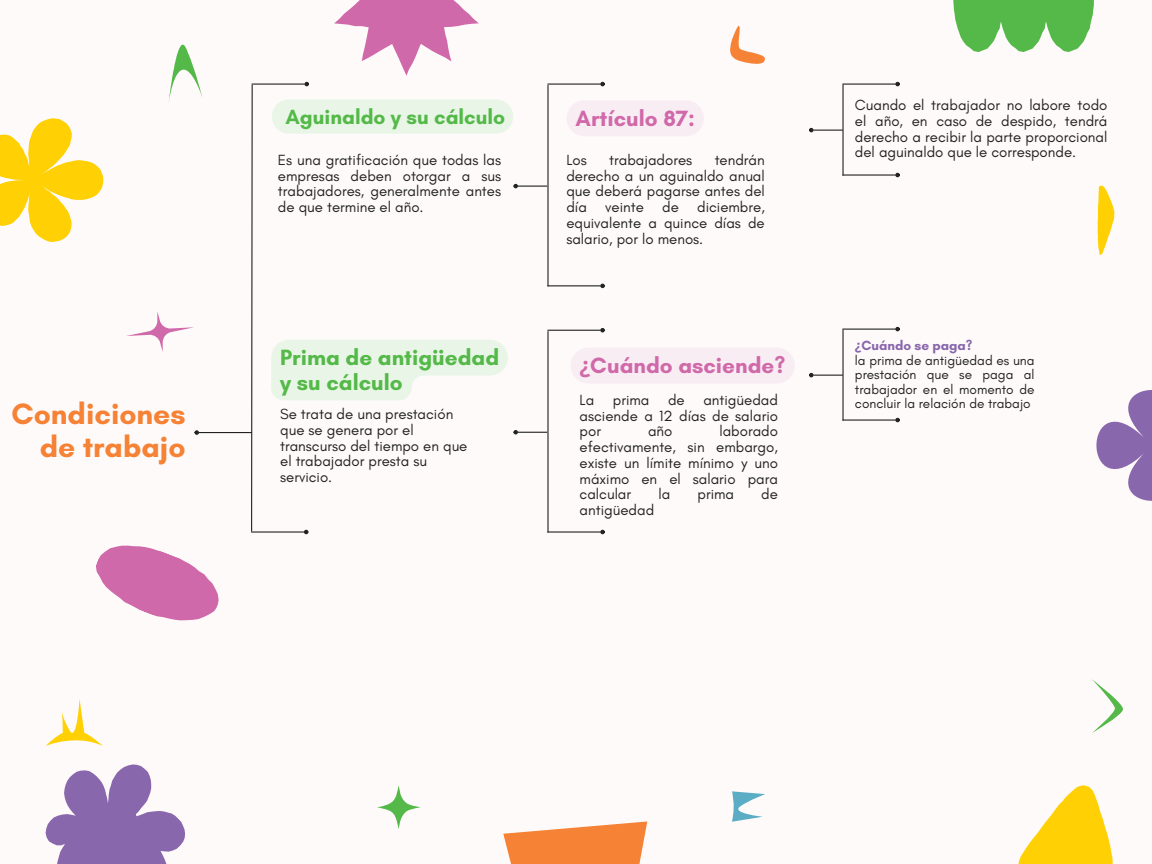
<style>
.page{position:relative;width:1152px;height:864px;background:#fffafa}
.page>*{position:absolute;margin:0;border:0;box-sizing:border-box;transform-origin:0 0}
.t1{font:700 30px/32.7px "Glacial Indifference";color:#f58235;text-align:right}
.t2{font:700 22.5px "Glacial Indifference";color:#d069a9}
.t3{font:700 22.5px/24.8px "Glacial Indifference";color:#54b948}
.t4{font:700 21px "Glacial Indifference";color:#54b948}
.t5{font:15px/15.8px "Glacial Indifference";color:#222;text-align:justify}
.t6{font:13.65px/14.2px "Glacial Indifference";color:#222;text-align:justify}
.t7{font:700 13.65px "Glacial Indifference";color:#8967ac}
.s1{font-family:"Noto Sans"}
</style>
<div class="page">
<svg style="left:250px;top:84px;width:3px;height:447px"></svg>
<hr style="left:252px;top:84px;width:53px;height:1px;background:#222">
<svg style="left:304px;top:82px;width:5px;height:4px"></svg>
<hr style="left:251px;top:531px;width:53px;height:2px;background:#222">
<svg style="left:304px;top:530px;width:4px;height:4px"></svg>
<hr style="left:199px;top:432px;width:53px;height:1px;background:#222">
<svg style="left:194px;top:430px;width:5px;height:5px"></svg>
<hr style="left:547px;top:85px;width:2px;height:201px;background:#222">
<hr style="left:547px;top:84px;width:54px;height:1px;background:#222">
<svg style="left:600px;top:82px;width:5px;height:4px"></svg>
<hr style="left:547px;top:285px;width:54px;height:1px;background:#222">
<svg style="left:600px;top:284px;width:5px;height:4px"></svg>
<svg style="left:513px;top:184px;width:34px;height:4px"></svg>
<hr style="left:547px;top:331px;width:2px;height:202px;background:#222">
<hr style="left:547px;top:330px;width:54px;height:1px;background:#222">
<svg style="left:600px;top:328px;width:5px;height:4px"></svg>
<hr style="left:547px;top:531px;width:54px;height:2px;background:#222">
<svg style="left:600px;top:530px;width:5px;height:4px"></svg>
<svg style="left:513px;top:430px;width:34px;height:4px"></svg>
<hr style="left:842px;top:84px;width:2px;height:92px;background:#222">
<hr style="left:842px;top:84px;width:54px;height:1px;background:#222">
<svg style="left:895px;top:82px;width:5px;height:4px"></svg>
<hr style="left:842px;top:174px;width:54px;height:2px;background:#222">
<svg style="left:895px;top:173px;width:5px;height:4px"></svg>
<hr style="left:813px;top:130px;width:30px;height:1px;background:#222">
<svg style="left:809px;top:128px;width:5px;height:4px"></svg>
<hr style="left:842px;top:329px;width:2px;height:92px;background:#222">
<hr style="left:842px;top:329px;width:54px;height:1px;background:#222">
<svg style="left:895px;top:327px;width:5px;height:4px"></svg>
<hr style="left:842px;top:419px;width:54px;height:2px;background:#222">
<svg style="left:895px;top:418px;width:5px;height:4px"></svg>
<hr style="left:813px;top:375px;width:30px;height:1px;background:#222">
<svg style="left:809px;top:373px;width:5px;height:4px"></svg>
<svg style="left:0;top:118px;width:103px;height:124px"></svg>
<svg style="left:46px;top:764px;width:139px;height:100px"></svg>
<svg style="left:953px;top:0;width:141px;height:52px"></svg>
<svg style="left:1018px;top:785px;width:95px;height:79px"></svg>
<svg style="left:96px;top:545px;width:123px;height:76px"></svg>
<svg style="left:1096px;top:390px;width:56px;height:111px"></svg>
<svg style="left:126px;top:312px;width:68px;height:40px"></svg>
<svg style="left:334px;top:0;width:145px;height:76px"></svg>
<svg style="left:503px;top:821px;width:144px;height:43px"></svg>
<svg style="left:46px;top:699px;width:57px;height:47px"></svg>
<svg style="left:1092px;top:679px;width:31px;height:54px"></svg>
<svg style="left:1098px;top:186px;width:16px;height:69px"></svg>
<svg style="left:730px;top:26px;width:35px;height:38px"></svg>
<svg style="left:169px;top:45px;width:33px;height:55px"></svg>
<svg style="left:732px;top:791px;width:33px;height:31px"></svg>
<svg style="left:377px;top:785px;width:44px;height:44px"></svg>
<div style="left:272px;top:99px;width:241px;height:35px;background:#e9f6e7"></div>
<div style="left:567px;top:100px;width:137px;height:36px;background:#f9edf4;border-radius:18px"></div>
<div style="left:571px;top:348px;width:224px;height:35px;background:#f9edf4"></div>
<svg style="left:271px;top:340px;width:237px;height:60px"></svg>
<p class="t1" style="left:11px;top:398px;width:176px">Condiciones de trabajo</p>
<p class="t2" style="left:576px;top:105px;width:121px">Artículo 87:</p>
<p class="t5" style="left:855px;top:97px;width:254px">Cuando el trabajador no labore todo el año, en caso de despido, tendrá derecho a recibir la parte proporcional del aguinaldo que le corresponde.</p>
<p class="t4" style="left:285px;top:104px;width:221px">Aguinaldo y su cálculo</p>
<p class="t5" style="left:278px;top:152px;width:225px">Es una gratificación que todas las empresas deben otorgar a sus trabajadores, generalmente antes de que termine el año.</p>
<p class="t5" style="left:566px;top:152px;width:22px">Los</p>
<p class="t5" style="left:609px;top:152px;width:84px">trabajadores</p>
<p class="t5" style="left:566px;top:152px;width:200px;text-indent:148px">tendrán derecho a un aguinaldo anual que deberá pagarse antes del día veinte de diciembre, equivalente a quince días de salario, por lo menos.</p>
<p class="t3" style="left:280px;top:345px;width:221px">Prima de antigüedad y su cálculo</p>
<p class="t5" style="left:280px;top:406px;width:189px;text-align:left">Se trata de una prestación que se genera por el transcurso del tiempo en que el trabajador presta su servicio.</p>
<p class="t2" style="left:580px;top:352px;width:207px"><span class="s1">¿</span>Cuándo asciende?</p>
<p class="t5" style="left:580px;top:392px;width:200px">La prima de antigüedad asciende a 12 días de salario por</p>
<p class="t5" style="left:580px;top:423px;width:200px;text-indent:140px">laborado efectivamente, sin embargo, existe un límite mínimo y uno máximo en el salario para calcular</p>
<p class="t5" style="left:648px;top:423px;width:26px">año</p>
<p class="t5" style="left:658px;top:486px;width:13px">la</p>
<p class="t5" style="left:697px;top:486px;width:38px">prima</p>
<p class="t5" style="left:761px;top:486px;width:18px">de</p>
<p class="t5" style="left:580px;top:502px;width:76px">antigüedad</p>
<p class="t7" style="left:855px;top:337px;width:119px"><span class="s1">¿</span>Cuándo se paga?</p>
<p class="t6" style="left:855px;top:353px;width:181px">la prima de antigüedad es una prestación que se paga al trabajador en el momento de concluir la relación de trabajo</p>
</div>
